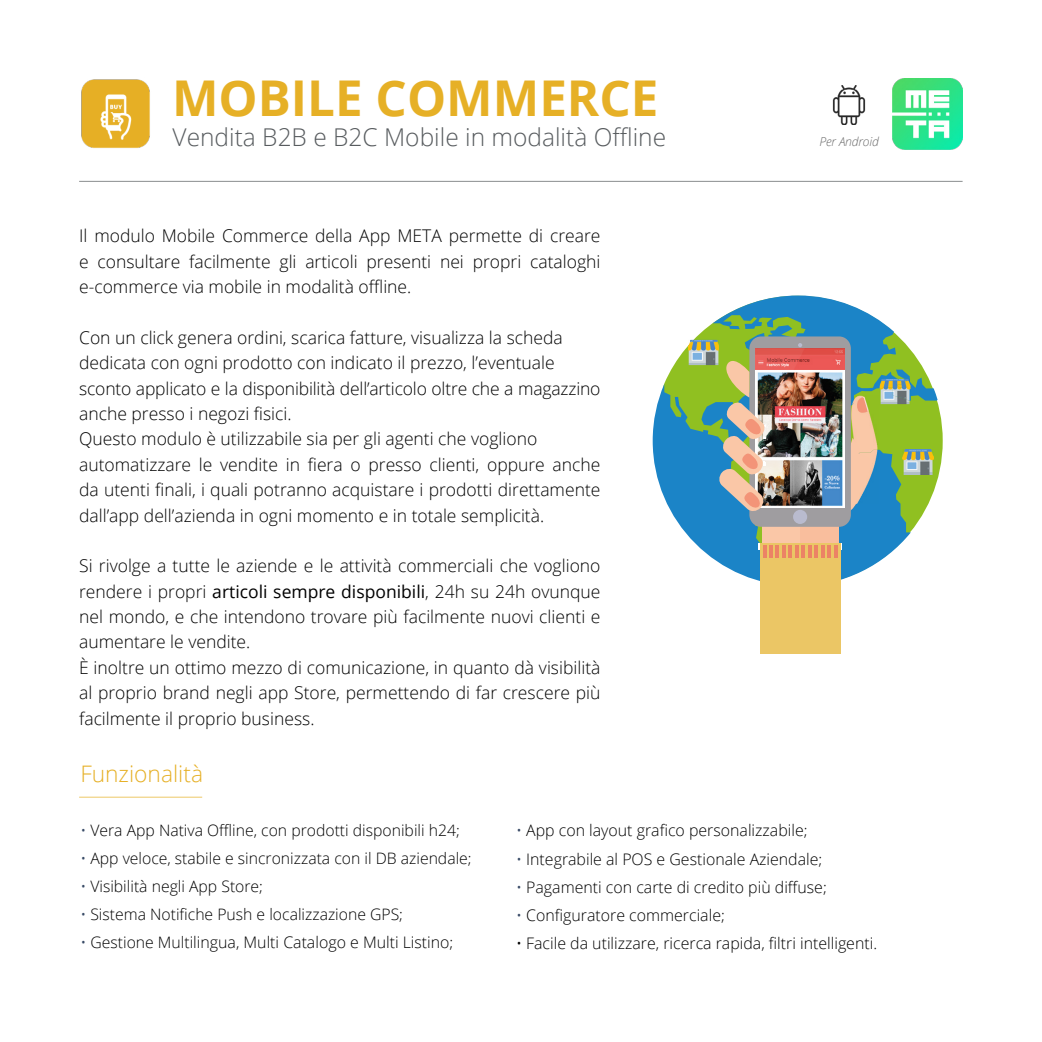
<style>
.page{position:relative;width:1042px;height:1042px;background:#fff}
.page>*{position:absolute;margin:0;border:0;box-sizing:border-box;transform-origin:0 0}
.t1{font:700 49.35px "Open Sans";color:#e6b026}
.t2{font:300 24.5px "Open Sans";color:#585c5f}
.t3{font:300 22.75px "Open Sans";color:#e6b026}
.t4{font:300 17.5px/25.4px "Open Sans";color:#000}
.t5{font:300 15.92px "Open Sans";color:#000}
.t6{font:300 15.75px "Open Sans";color:#000}
.t7{font:italic 300 12.25px "Open Sans";letter-spacing:-.01em;color:#6b6b6b}
.s1{font-weight:400}
.s2{color:#384a66}
.s3{font-size:15.75px}
</style>
<div class="page">
<hr style="left:79px;top:181px;width:883px;height:1px;background:#8a8d8f">
<hr style="left:79px;top:797px;width:123px;height:1px;background:#edc867">
<img style="left:81px;top:79px;width:69px;height:69px">
<svg style="left:653px;top:295px;width:284px;height:286px"></svg>
<img style="left:872px;top:395px;width:6px;height:109px">
<div style="left:762px;top:516px;width:75px;height:45px;background:#fac7a7"></div>
<div style="left:800px;top:514px;width:38px;height:45px;background:#f9be9d"></div>
<div style="left:758px;top:544px;width:84px;height:6px;background:#fff"></div>
<svg style="left:760px;top:543px;width:81px;height:15px"></svg>
<hr style="left:763px;top:546px;width:3px;height:16px;background:#ec8365">
<hr style="left:769px;top:546px;width:3px;height:16px;background:#ec8365">
<hr style="left:776px;top:546px;width:3px;height:16px;background:#ec8365">
<hr style="left:782px;top:546px;width:3px;height:16px;background:#ec8365">
<hr style="left:789px;top:546px;width:3px;height:16px;background:#ec8365">
<hr style="left:795px;top:546px;width:3px;height:16px;background:#ec8365">
<hr style="left:802px;top:546px;width:3px;height:16px;background:#ec8365">
<hr style="left:808px;top:546px;width:3px;height:16px;background:#ec8365">
<hr style="left:815px;top:546px;width:3px;height:16px;background:#ec8365">
<hr style="left:821px;top:546px;width:3px;height:16px;background:#ec8365">
<hr style="left:827px;top:546px;width:3px;height:16px;background:#ec8365">
<hr style="left:834px;top:546px;width:3px;height:16px;background:#ec8365">
<div style="left:760px;top:558px;width:81px;height:95px;background:#ebc665"></div>
<div style="left:749px;top:336px;width:102px;height:191px;background:#9f9da0;border-radius:12px"></div>
<div style="left:793px;top:510px;width:14px;height:14px;background:#b9bbce;border-radius:50%"></div>
<img style="left:718px;top:343px;width:154px;height:169px">
<img style="left:688px;top:340px;width:31px;height:25px">
<img style="left:902px;top:449px;width:31px;height:26px">
<img style="left:879px;top:401px;width:31px;height:3px">
<img style="left:879px;top:379px;width:31px;height:22px">
<img style="left:892px;top:78px;width:71px;height:71px">
<img style="left:832px;top:86px;width:34px;height:38px">
<h1 class="t1" style="left:172px;top:63px;width:488px">MOBILE COMMERCE</h1>
<h2 class="t2" style="left:173px;top:120px;width:495px">Vendita B2B e B2C Mobile in modalità Offline</h2>
<p class="t4" style="left:79px;top:223px;width:523px;text-align:justify">Il modulo Mobile Commerce della App META permette di creare e consultare facilmente gli articoli presenti nei propri cataloghi e-commerce via mobile in modalità offline.</p>
<p class="t4" style="left:79px;top:324px;width:523px">Con un click genera ordini, scarica fatture, visualizza la scheda dedicata con ogni prodotto con indicato il prezzo, l’eventuale sconto applicato e la disponibilità dell’articolo oltre che a magazzino anche presso i negozi fisici.<br>Questo modulo è utilizzabile sia per gli agenti che vogliono automatizzare le vendite in fiera o presso clienti, oppure anche da utenti finali, i quali potranno acquistare i prodotti direttamente dall’app dell’azienda in ogni momento e in totale semplicità.</p>
<p class="t4" style="left:79px;top:553px;width:523px">Si rivolge a tutte le aziende e le attività commerciali che vogliono rendere i propri <span class="s1">articoli sempre disponibili</span>, 24h su 24h ovunque nel mondo, e che intendono trovare più facilmente nuovi clienti e aumentare le vendite.<br>È inoltre un ottimo mezzo di comunicazione, in quanto dà visibilità al proprio brand negli app Store, permettendo di far crescere più facilmente il proprio business.</p>
<h3 class="t3" style="left:80px;top:758px;width:124px">Funzionalità</h3>
<p class="t7" style="left:819px;top:133px;width:61px">Per Android</p>
<p class="t6" style="left:80px;top:819px;width:381px"><span class="s2">•</span> Vera App Nativa Offline, con prodotti disponibili h24;</p>
<p class="t6" style="left:80px;top:847px;width:393px"><span class="s2">•</span> App veloce, stabile e sincronizzata con il DB aziendale;</p>
<p class="t6" style="left:80px;top:875px;width:184px"><span class="s2">•</span> Visibilità negli App Store;</p>
<p class="t6" style="left:80px;top:903px;width:324px"><span class="s2">•</span> Sistema Notifiche Push e localizzazione GPS;</p>
<p class="t5" style="left:80px;top:932px;width:374px"><span class="s2">•</span> <span class="s3">Gestione Mult</span>ilingua, Multi Catalogo e Multi Listino;</p>
<p class="t5" style="left:516px;top:819px;width:293px"><span class="s2">•</span> App con layout grafico personalizzabile;</p>
<p class="t5" style="left:516px;top:848px;width:308px"><span class="s2">•</span> Integrabile al POS e Gestionale Aziendale;</p>
<p class="t5" style="left:516px;top:876px;width:312px"><span class="s2">•</span> Pagamenti con carte di credito più diffuse;</p>
<p class="t5" style="left:516px;top:904px;width:210px"><span class="s2">•</span> Configuratore commerciale;</p>
<p class="t5" style="left:516px;top:932px;width:362px">• Facile da utilizzare, ricerca rapida, filtri intelligenti.</p>
</div>
